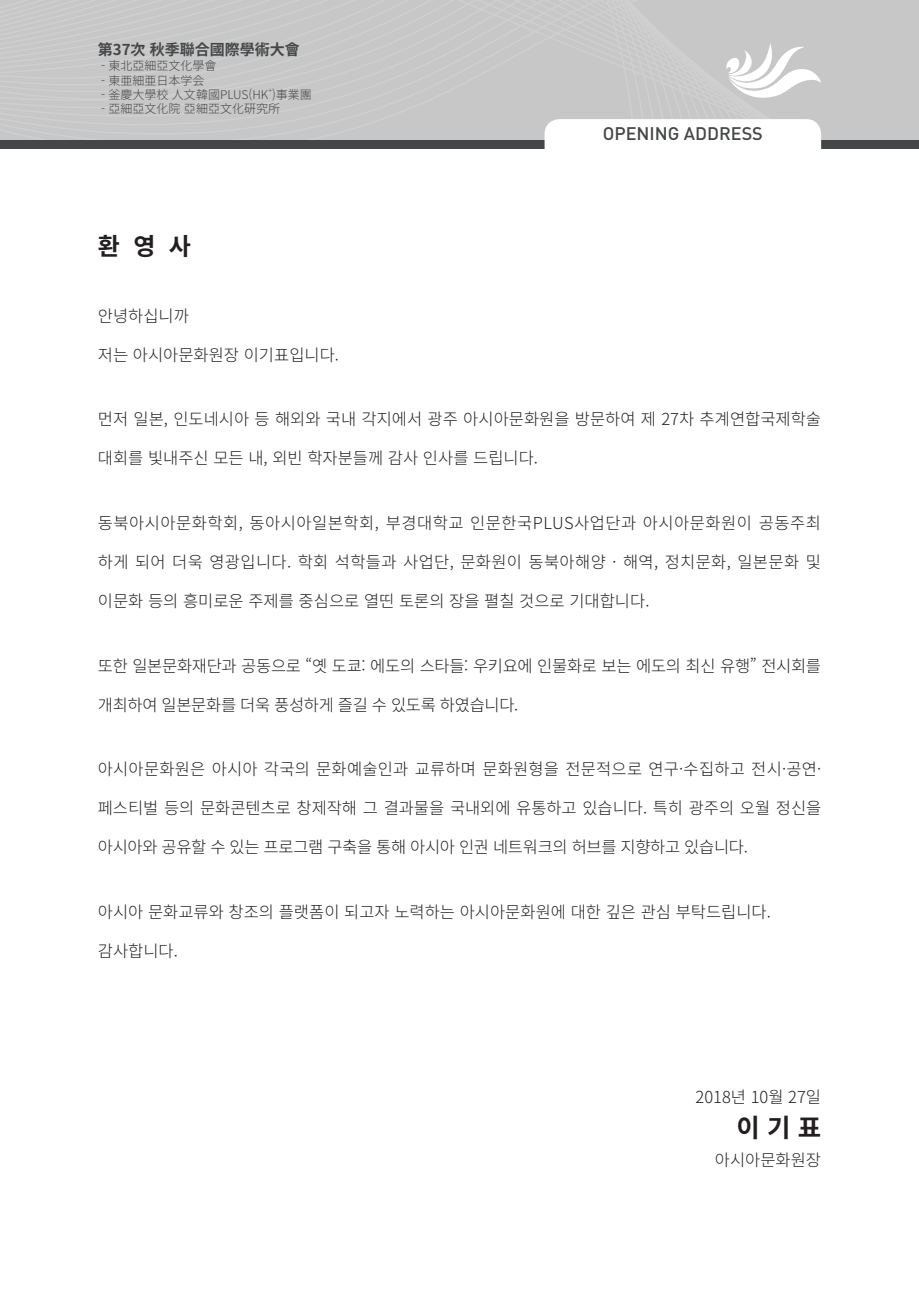
<style>
.page{position:relative;width:919px;height:1289px;background:#fff}
.page>*{position:absolute;margin:0;border:0;box-sizing:border-box;transform-origin:0 0}
.t1{font:700 25.5px "Noto Sans CJ Kkr";color:#231f20}
.t2{font:700 24px "Noto Sans CJ Kkr";color:#231f20}
.t3{font:500 18px "DIN";color:#454647}
.t4{font:300 16.5px "Noto Sans CJ Kkr";color:#231f20}
.t5{font:300 16.5px "Noto Sans CJ Kkr";letter-spacing:-.02em;color:#231f20}
.t6{font:300 16.5px "Noto Sans CJ Kkr";letter-spacing:.03em;color:#231f20}
.t7{font:300 16.5px "Noto Sans CJ Kkr";letter-spacing:.02em;color:#231f20}
.t8{font:700 15px "Noto Sans CJ Kkr";color:#454647}
.t9{font:300 12px "Noto Sans CJ Kkr";color:#454647}
.t10{font:300 7.05px "Noto Sans CJ Kkr";color:#454647}
</style>
<div class="page">
<div style="left:0;top:0;width:918px;height:140px;background:#c7c7c8"></div>
<svg style="left:724px;top:43px;width:97px;height:56px"></svg>
<div style="left:0;top:140px;width:918px;height:9px;background:#454647"></div>
<svg style="left:544px;top:119px;width:277px;height:30px"></svg>
<p class="t8" style="left:98px;top:41px;width:203px">第37次 秋季聯合國際學術大會</p>
<p class="t9" style="left:101px;top:59px;width:117px">- 東北亞細亞文化學會</p>
<p class="t9" style="left:101px;top:73px;width:105px">- 東亜細亜日本学会</p>
<p class="t9" style="left:101px;top:88px;width:212px">- 釜慶大學校 人文韓國PLUS(HK )事業團</p>
<p class="t10" style="left:268px;top:87px;width:5px">+</p>
<p class="t9" style="left:101px;top:102px;width:180px">- 亞細亞文化院 亞細亞文化硏究所</p>
<h2 class="t2" style="left:98px;top:233px;width:95px">환 영 사</h2>
<p class="t4" style="left:98px;top:306px;width:93px">안녕하십니까</p>
<p class="t4" style="left:98px;top:345px;width:243px">저는 아시아문화원장 이기표입니다.</p>
<p class="t3" style="left:602px;top:122px;width:162px">OPENING ADDRESS</p>
<p class="t4" style="left:98px;top:410px;width:724px">먼저 일본, 인도네시아 등 해외와 국내 각지에서 광주 아시아문화원을 방문하여 제 27차 추계연합국제학술</p>
<p class="t4" style="left:98px;top:449px;width:441px">대회를 빛내주신 모든 내, 외빈 학자분들께 감사 인사를 드립니다.</p>
<p class="t6" style="left:98px;top:513px;width:724px">동북아시아문화학회, 동아시아일본학회, 부경대학교 인문한국PLUS사업단과 아시아문화원이 공동주최</p>
<p class="t7" style="left:98px;top:552px;width:724px">하게 되어 더욱 영광입니다. 학회 석학들과 사업단, 문화원이 동북아해양‧해역, 정치문화, 일본문화 및</p>
<p class="t4" style="left:98px;top:591px;width:553px">이문화 등의 흥미로운 주제를 중심으로 열띤 토론의 장을 펼칠 것으로 기대합니다.</p>
<p class="t5" style="left:98px;top:656px;width:724px">또한 일본문화재단과 공동으로 “옛 도쿄: 에도의 스타들: 우키요에 인물화로 보는 에도의 최신 유행” 전시회를</p>
<p class="t5" style="left:98px;top:695px;width:422px">개최하여 일본문화를 더욱 풍성하게 즐길 수 있도록 하였습니다.</p>
<p class="t4" style="left:98px;top:759px;width:725px">아시아문화원은 아시아 각국의 문화예술인과 교류하며 문화원형을 전문적으로 연구·수집하고 전시·공연·</p>
<p class="t4" style="left:98px;top:798px;width:725px">페스티벌 등의 문화콘텐츠로 창제작해 그 결과물을 국내외에 유통하고 있습니다. 특히 광주의 오월 정신을</p>
<p class="t5" style="left:98px;top:837px;width:651px">아시아와 공유할 수 있는 프로그램 구축을 통해 아시아 인권 네트워크의 허브를 지향하고 있습니다.</p>
<p class="t4" style="left:98px;top:902px;width:674px">아시아 문화교류와 창조의 플랫폼이 되고자 노력하는 아시아문화원에 대한 깊은 관심 부탁드립니다.</p>
<p class="t4" style="left:98px;top:941px;width:82px">감사합니다.</p>
<p class="t4" style="left:695px;top:1088px;width:127px">2018년 10월 27일</p>
<h1 class="t1" style="left:736px;top:1113px;width:86px">이 기 표</h1>
<p class="t4" style="left:714px;top:1150px;width:108px">아시아문화원장</p>
</div>
